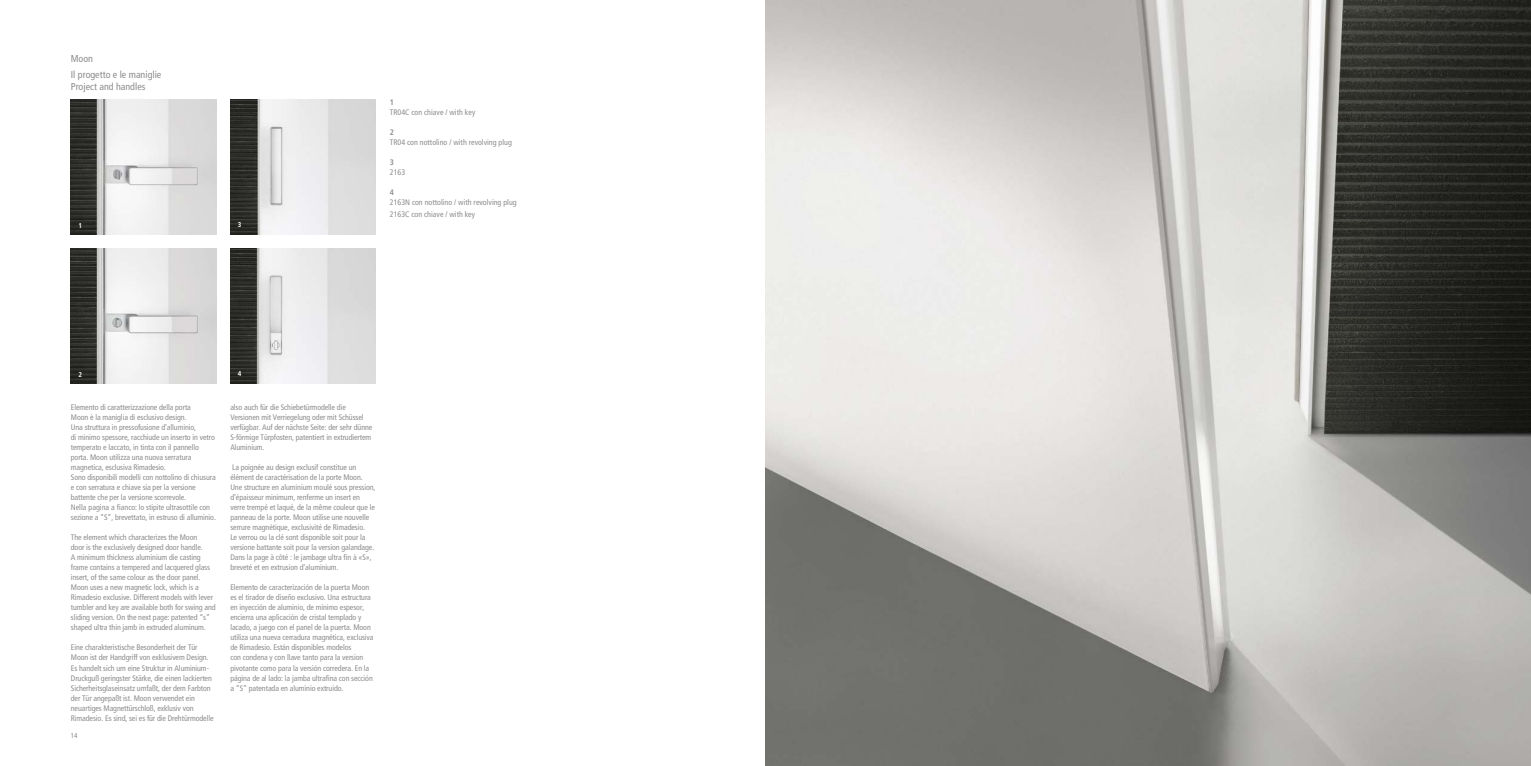
<style>
.page{position:relative;width:1531px;height:766px;background:#fff}
.page>*{position:absolute;margin:0;border:0;box-sizing:border-box;transform-origin:0 0}
.t1{font:condensed 10px/15.9px "Frutiger";color:#8d8d8d}
.t2{font:condensed 8px/10px "Frutiger";letter-spacing:-.01em;color:#8d8d8d}
.t3{font:700 condensed 8px "Frutiger";color:#8d8d8d}
.t4{font:700 condensed 7px "Frutiger";color:#fff}
.t5{font:condensed 7px "Frutiger";color:#8d8d8d}
</style>
<div class="page">
<img style="left:230px;top:99px;width:146px;height:135px">
<img style="left:230px;top:248px;width:146px;height:135px">
<img style="left:71px;top:99px;width:145px;height:135px">
<img style="left:71px;top:248px;width:145px;height:135px">
<img style="left:765px;top:0;width:766px;height:765px">
<p class="t1" style="left:71px;top:51px;width:92px">Moon<br>Il progetto e le maniglie</p>
<p class="t1" style="left:71px;top:79px;width:76px">Project and handles</p>
<p class="t4" style="left:78px;top:221px;width:5px">1</p>
<p class="t4" style="left:238px;top:220px;width:5px">3</p>
<p class="t3" style="left:390px;top:98px;width:6px">1</p>
<p class="t2" style="left:390px;top:107px;width:87px">TR04C con chiave / with key</p>
<p class="t3" style="left:390px;top:128px;width:6px">2</p>
<p class="t2" style="left:390px;top:137px;width:124px">TR04 con nottolino / with revolving plug</p>
<p class="t3" style="left:390px;top:158px;width:6px">3</p>
<p class="t2" style="left:390px;top:167px;width:17px">2163</p>
<p class="t3" style="left:390px;top:188px;width:6px">4</p>
<p class="t2" style="left:390px;top:196px;width:128px;line-height:12px">2163N con nottolino / with revolving plug<br>2163C con chiave / with key</p>
<p class="t4" style="left:78px;top:370px;width:5px">2</p>
<p class="t2" style="left:71px;top:402px;width:147px">Elemento di caratterizzazione della porta<br>Moon è la maniglia di esclusivo design.<br>Una struttura in pressofusione d’alluminio,<br>di minimo spessore, racchiude un inserto in vetro temperato e laccato, in tinta con il pannello porta. Moon utilizza una nuova serratura magnetica, esclusiva Rimadesio.<br>Sono disponibili modelli con nottolino di chiusura e con serratura e chiave sia per la versione battente che per la versione scorrevole.<br>Nella pagina a fianco: lo stipite ultrasottile con sezione a “S”, brevettato, in estruso di alluminio.</p>
<p class="t2" style="left:71px;top:532px;width:146px">The element which characterizes the Moon<br>door is the exclusively designed door handle.<br>A minimum thickness aluminium die casting frame contains a tempered and lacquered glass insert, of the same colour as the door panel.<br>Moon uses a new magnetic lock, which is a Rimadesio exclusive. Different models with lever tumbler and key are available both for swing and sliding version. On the next page: patented “s” shaped ultra thin jamb in extruded aluminum.</p>
<p class="t2" style="left:71px;top:642px;width:144px">Eine charakteristische Besonderheit der Tür Moon ist der Handgriff von exklusivem Design.<br>Es handelt sich um eine Struktur in Aluminium-Druckguß geringster Stärke, die einen lackierten Sicherheitsglaseinsatz umfaßt, der dem Farbton der Tür angepaßt ist. Moon verwendet ein neuartiges Magnettürschloß, exklusiv von Rimadesio. Es sind, sei es für die Drehtürmodelle</p>
<p class="t5" style="left:71px;top:731px;width:8px">14</p>
<p class="t4" style="left:238px;top:369px;width:5px">4</p>
<p class="t2" style="left:230px;top:402px;width:144px">also auch für die Schiebetürmodelle die Versionen mit Verriegelung oder mit Schüssel verfügbar. Auf der nächste Seite: der sehr dünne S-förmige Türpfosten, patentiert in extrudiertem Aluminium.</p>
<p class="t2" style="left:230px;top:462px;width:147px">La poignée au design exclusif constitue un élément de caractérisation de la porte Moon.<br>Une structure en aluminium moulé sous pression, d’épaisseur minimum, renferme un insert en verre trempé et laqué, de la même couleur que le panneau de la porte. Moon utilise une nouvelle serrure magnétique, exclusivité de Rimadesio.<br>Le verrou ou la clé sont disponible soit pour la versione battante soit pour la version galandage.<br>Dans la page à côté : le jambage ultra fin à «S», breveté et en extrusion d’aluminium.</p>
<p class="t2" style="left:230px;top:582px;width:145px">Elemento de caracterización de la puerta Moon es el tirador de diseño exclusivo. Una estructura en inyección de aluminio, de mínimo espesor, encierra una aplicación de cristal templado y lacado, a juego con el panel de la puerta. Moon utiliza una nueva cerradura magnética, exclusiva de Rimadesio. Están disponibles modelos<br>con condena y con llave tanto para la version pivotante como para la versión corredera. En la página de al lado: la jamba ultrafina con sección a “S” patentada en aluminio extruido.</p>
</div>
